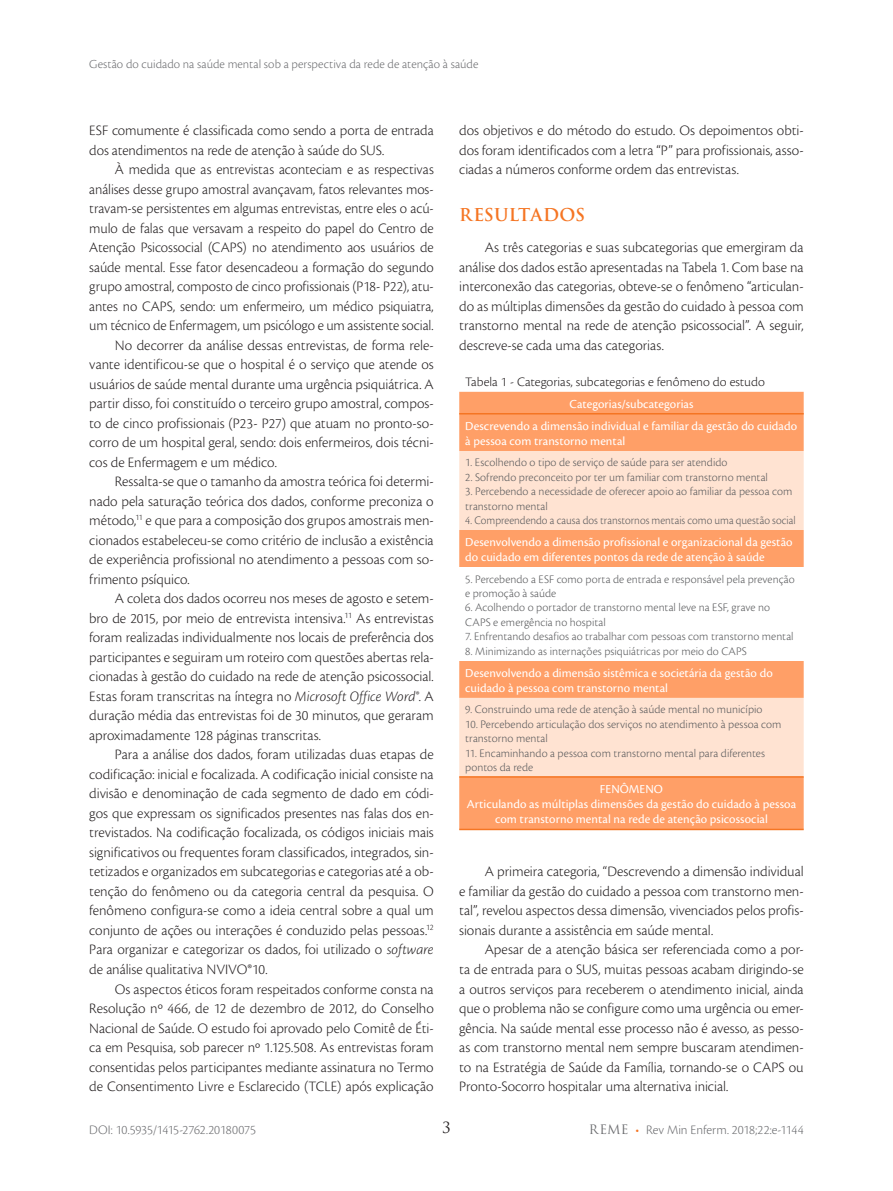
<style>
.page{position:relative;width:893px;height:1191px;background:#fff}
.page>*{position:absolute;margin:0;border:0;box-sizing:border-box;transform-origin:0 0}
.t1{font:700 17.25px "Trajan Pro";color:#f57523}
.t2{font:300 15px/19.5px "Cronos Pro";letter-spacing:-.005em;color:#231f20;text-align:justify}
.t3{font:15px "Trajan Pro";color:#231f20}
.t4{font:300 13.5px "Cronos Pro";letter-spacing:-.01em;color:#6c6d70}
.t5{font:300 13.5px "Cronos Pro";color:#231f20}
.t6{font:12.75px/15.3px "Cronos Pro";letter-spacing:.005em;color:#fff;text-align:center}
.t7{font:300 12.75px "Cronos Pro";letter-spacing:.005em;color:#6c6d70}
.t8{font:300 12px/14.4px "Cronos Pro";letter-spacing:.005em;color:#57585a}
.t9{font:300 12px "Cronos Pro";letter-spacing:.005em;color:#57585a;scale:.95 1}
.s1{font-style:italic}
.s2{font-family:"Trajan Pro";font-weight:400;font-size:12.75px}
.s3{color:#f57523}
</style>
<div class="page">
<div style="left:459px;top:392px;width:345px;height:436px;background:#ff9f67"></div>
<svg style="left:459px;top:451px;width:345px;height:325px;background:#ffcdb0"></svg>
<div style="left:459px;top:567px;width:345px;height:93px;background:#fff"></div>
<hr style="left:459px;top:413px;width:345px;height:1px;background:#f57523">
<hr style="left:459px;top:776px;width:345px;height:1px;background:#f57523">
<hr style="left:459px;top:828px;width:345px;height:2px;background:#f57523">
<p class="t7" style="left:89px;top:57px;width:391px">Gestão do cuidado na saúde mental sob a perspectiva da rede de atenção à saúde</p>
<p class="t2" style="left:89px;top:121px;width:346px">ESF comumente é classificada como sendo a porta de entrada dos atendimentos na rede de atenção à saúde do SUS.</p>
<p class="t2" style="left:115px;top:160px;width:320px">À medida que as entrevistas aconteciam e as respectivas</p>
<p class="t2" style="left:89px;top:179px;width:346px">análises desse grupo amostral avançavam, fatos relevantes mos-</p>
<p class="t2" style="left:89px;top:199px;width:346px">travam-se persistentes em algumas entrevistas, entre eles o acú-</p>
<p class="t2" style="left:89px;top:218px;width:346px">mulo de falas que versavam a respeito do papel do Centro de</p>
<p class="t2" style="left:89px;top:238px;width:346px">Atenção Psicossocial (CAPS) no atendimento aos usuários de</p>
<p class="t2" style="left:89px;top:257px;width:346px">saúde mental. Esse fator desencadeou a formação do segundo</p>
<p class="t2" style="left:89px;top:277px;width:346px">grupo amostral, composto de cinco profissionais (P18- P22), atu-</p>
<p class="t2" style="left:89px;top:296px;width:346px">antes no CAPS, sendo: um enfermeiro, um médico psiquiatra,</p>
<p class="t2" style="left:89px;top:316px;width:346px">um técnico de Enfermagem, um psicólogo e um assistente social.</p>
<p class="t2" style="left:115px;top:335px;width:320px">No decorrer da análise dessas entrevistas, de forma rele-</p>
<p class="t2" style="left:89px;top:355px;width:346px">vante identificou-se que o hospital é o serviço que atende os</p>
<p class="t2" style="left:89px;top:374px;width:346px">usuários de saúde mental durante uma urgência psiquiátrica. A</p>
<p class="t2" style="left:89px;top:394px;width:346px">partir disso, foi constituído o terceiro grupo amostral, compos-</p>
<p class="t2" style="left:89px;top:413px;width:346px">to de cinco profissionais (P23- P27) que atuam no pronto-so-</p>
<p class="t2" style="left:89px;top:433px;width:346px">corro de um hospital geral, sendo: dois enfermeiros, dois técni-</p>
<p class="t2" style="left:89px;top:452px;width:189px">cos de Enfermagem e um médico.</p>
<p class="t2" style="left:115px;top:472px;width:320px">Ressalta-se que o tamanho da amostra teórica foi determi-</p>
<p class="t2" style="left:89px;top:491px;width:346px">nado pela saturação teórica dos dados, conforme preconiza o</p>
<p class="t2" style="left:89px;top:511px;width:346px">método,<sup>11</sup> e que para a composição dos grupos amostrais men-</p>
<p class="t2" style="left:89px;top:530px;width:346px">cionados estabeleceu-se como critério de inclusão a existência</p>
<p class="t2" style="left:89px;top:550px;width:346px">de experiência profissional no atendimento a pessoas com so-</p>
<p class="t2" style="left:89px;top:569px;width:102px">frimento psíquico.</p>
<p class="t2" style="left:115px;top:589px;width:320px">A coleta dos dados ocorreu nos meses de agosto e setem-</p>
<p class="t2" style="left:89px;top:608px;width:346px">bro de 2015, por meio de entrevista intensiva.<sup>11</sup> As entrevistas</p>
<p class="t2" style="left:89px;top:628px;width:346px">foram realizadas individualmente nos locais de preferência dos</p>
<p class="t2" style="left:89px;top:647px;width:346px">participantes e seguiram um roteiro com questões abertas rela-</p>
<p class="t2" style="left:89px;top:667px;width:346px">cionadas à gestão do cuidado na rede de atenção psicossocial.</p>
<p class="t2" style="left:89px;top:686px;width:346px">Estas foram transcritas na íntegra no <span class="s1">Microsoft Office Word®</span>. A</p>
<p class="t2" style="left:89px;top:706px;width:346px">duração média das entrevistas foi de 30 minutos, que geraram</p>
<p class="t2" style="left:89px;top:725px;width:233px">aproximadamente 128 páginas transcritas.</p>
<p class="t2" style="left:115px;top:745px;width:320px">Para a análise dos dados, foram utilizadas duas etapas de</p>
<p class="t2" style="left:89px;top:764px;width:346px">codificação: inicial e focalizada. A codificação inicial consiste na</p>
<p class="t2" style="left:89px;top:784px;width:346px">divisão e denominação de cada segmento de dado em códi-</p>
<p class="t2" style="left:89px;top:803px;width:346px">gos que expressam os significados presentes nas falas dos en-</p>
<p class="t2" style="left:89px;top:823px;width:346px">trevistados. Na codificação focalizada, os códigos iniciais mais</p>
<p class="t2" style="left:89px;top:842px;width:346px">significativos ou frequentes foram classificados, integrados, sin-</p>
<p class="t2" style="left:89px;top:862px;width:346px">tetizados e organizados em subcategorias e categorias até a ob-</p>
<p class="t2" style="left:89px;top:881px;width:346px">tenção do fenômeno ou da categoria central da pesquisa. O</p>
<p class="t2" style="left:89px;top:901px;width:346px">fenômeno configura-se como a ideia central sobre a qual um</p>
<p class="t2" style="left:89px;top:920px;width:346px">conjunto de ações ou interações é conduzido pelas pessoas.<sup>12</sup></p>
<p class="t2" style="left:89px;top:940px;width:346px">Para organizar e categorizar os dados, foi utilizado o <span class="s1">software</span></p>
<p class="t2" style="left:89px;top:959px;width:180px">de análise qualitativa NVIVO®10.</p>
<p class="t2" style="left:115px;top:979px;width:320px">Os aspectos éticos foram respeitados conforme consta na</p>
<p class="t2" style="left:89px;top:998px;width:346px">Resolução nº 466, de 12 de dezembro de 2012, do Conselho</p>
<p class="t2" style="left:89px;top:1018px;width:346px">Nacional de Saúde. O estudo foi aprovado pelo Comitê de Éti-</p>
<p class="t2" style="left:89px;top:1037px;width:346px">ca em Pesquisa, sob parecer nº 1.125.508. As entrevistas foram</p>
<p class="t2" style="left:89px;top:1057px;width:346px">consentidas pelos participantes mediante assinatura no Termo</p>
<p class="t2" style="left:89px;top:1076px;width:346px">de Consentimento Livre e Esclarecido (TCLE) após explicação</p>
<p class="t2" style="left:459px;top:121px;width:346px">dos objetivos e do método do estudo. Os depoimentos obti&shy;dos foram identificados com a letra “P” para profissionais, asso&shy;ciadas a números conforme ordem das entrevistas.</p>
<p class="t1" style="left:459px;top:204px;width:127px">RESULTADOS</p>
<p class="t2" style="left:459px;top:238px;width:346px;text-indent:26px">As três categorias e suas subcategorias que emergiram da análise dos dados estão apresentadas na Tabela 1. Com base na interconexão das categorias, obteve-se o fenômeno “articulan&shy;do as múltiplas dimensões da gestão do cuidado à pessoa com transtorno mental na rede de atenção psicossocial”. A seguir, descreve-se cada uma das categorias.</p>
<p class="t5" style="left:465px;top:374px;width:301px">Tabela 1 - Categorias, subcategorias e fenômeno do estudo</p>
<p class="t6" style="left:465px;top:393px;width:333px;line-height:21.9px">Categorias/subcategorias<br>Descrevendo a dimensão individual e familiar da gestão do cuidado</p>
<p class="t6" style="left:465px;top:433px;width:162px">à pessoa com transtorno mental</p>
<p class="t8" style="left:465px;top:455px;width:264px">1. Escolhendo o tipo de serviço de saúde para ser atendido</p>
<p class="t8" style="left:465px;top:470px;width:304px">2. Sofrendo preconceito por ter um familiar com transtorno mental</p>
<p class="t8" style="left:465px;top:484px;width:329px">3. Percebendo a necessidade de oferecer apoio ao familiar da pessoa com transtorno mental</p>
<p class="t9" style="left:465px;top:513px;width:349px">4. Compreendendo a causa dos transtornos mentais como uma questão social</p>
<p class="t6" style="left:465px;top:534px;width:329px;text-align:left">Desenvolvendo a dimensão profissional e organizacional da gestão do cuidado em diferentes pontos da rede de atenção à saúde</p>
<p class="t8" style="left:465px;top:571px;width:331px">5. Percebendo a ESF como porta de entrada e responsável pela prevenção e promoção à saúde</p>
<p class="t8" style="left:465px;top:600px;width:306px">6. Acolhendo o portador de transtorno mental leve na ESF, grave no<br>CAPS e emergência no hospital</p>
<p class="t8" style="left:465px;top:629px;width:330px">7. Enfrentando desafios ao trabalhar com pessoas com transtorno mental</p>
<p class="t8" style="left:465px;top:643px;width:283px">8. Minimizando as internações psiquiátricas por meio do CAPS</p>
<p class="t6" style="left:465px;top:665px;width:309px;text-align:left">Desenvolvendo a dimensão sistêmica e societária da gestão do cuidado à pessoa com transtorno mental</p>
<p class="t8" style="left:465px;top:702px;width:299px">9. Construindo uma rede de atenção à saúde mental no município</p>
<p class="t8" style="left:465px;top:716px;width:318px">10. Percebendo articulação dos serviços no atendimento à pessoa com transtorno mental</p>
<p class="t8" style="left:465px;top:745px;width:301px">11. Encaminhando a pessoa com transtorno mental para diferentes pontos da rede</p>
<p class="t6" style="left:467px;top:781px;width:331px">FENÔMENO<br>Articulando as múltiplas dimensões da gestão do cuidado à pessoa com transtorno mental na rede de atenção psicossocial</p>
<p class="t2" style="left:459px;top:862px;width:346px;text-indent:26px">A primeira categoria, “Descrevendo a dimensão individual e familiar da gestão do cuidado a pessoa com transtorno men&shy;tal”, revelou aspectos dessa dimensão, vivenciados pelos profis&shy;sionais durante a assistência em saúde mental.</p>
<p class="t2" style="left:459px;top:940px;width:346px;text-indent:26px">Apesar de a atenção básica ser referenciada como a por&shy;ta de entrada para o SUS, muitas pessoas acabam dirigindo-se a outros serviços para receberem o atendimento inicial, ainda que o problema não se configure como uma urgência ou emer&shy;gência. Na saúde mental esse processo não é avesso, as pesso&shy;as com transtorno mental nem sempre buscaram atendimen&shy;to na Estratégia de Saúde da Família, tornando-se o CAPS ou Pronto-Socorro hospitalar uma alternativa inicial.</p>
<p class="t3" style="left:442px;top:1118px;width:10px">3</p>
<p class="t4" style="left:89px;top:1121px;width:168px">DOI: 10.5935/1415-2762.20180075</p>
<p class="t4" style="left:589px;top:1121px;width:216px"><span class="s2">REME</span> <span class="s3">•</span> Rev Min Enferm. 2018;22:e-1144</p>
</div>
